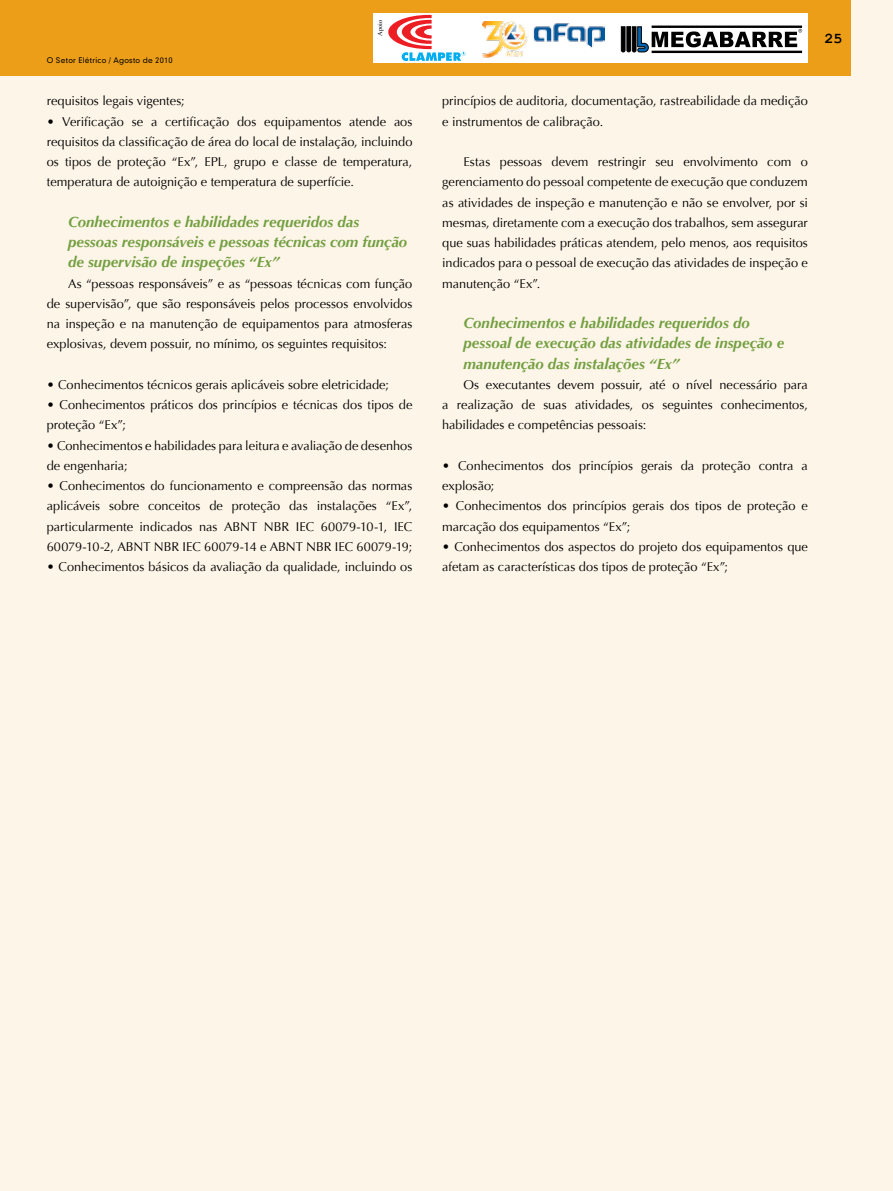
<style>
.page{position:relative;width:893px;height:1191px;background:#fdf5e8}
.page>*{position:absolute;margin:0;border:0;box-sizing:border-box;transform-origin:0 0}
.t1{font:italic 700 15px/20.2px "Optima";color:#729f40}
.t2{font:700 15px "Courier New";color:#000}
.t3{font:12.75px/20.2px "Optima";color:#000}
.t4{font:7.5px "Geometric 706 BT Medium B";letter-spacing:.03em;color:#000}
.t5{font:6.3px "Times";color:#000}
</style>
<div class="page">
<div style="left:0;top:0;width:850px;height:76px;background:#ed9e19"></div>
<div style="left:373px;top:13px;width:435px;height:50px;background:#fff"></div>
<svg style="left:388px;top:15px;width:78px;height:46px"></svg>
<svg style="left:620px;top:26px;width:182px;height:27px"></svg>
<img style="left:482px;top:21px;width:122px;height:37px">
<p class="t4" style="left:47px;top:55px;width:127px">O Setor Elétrico / Agosto de 2010</p>
<p class="t5" style="left:374px;top:36px;width:17px;rotate:-90deg">Apoio</p>
<p class="t3" style="left:47px;top:91px;width:139px">requisitos legais vigentes;</p>
<p class="t3" style="left:47px;top:111px;width:367px;text-align:justify">• Verificação se a certificação dos equipamentos atende aos requisitos da classificação de área do local de instalação, incluindo os tipos de proteção “Ex”, EPL, grupo e classe de temperatura, temperatura de autoignição e temperatura de superfície.</p>
<p class="t1" style="left:68px;top:212px;width:341px">Conhecimentos e habilidades requeridos das pessoas responsáveis e pessoas técnicas com função de supervisão de inspeções “Ex”</p>
<p class="t3" style="left:47px;top:273px;width:367px;text-align:justify;text-indent:21px">As “pessoas responsáveis” e as “pessoas técnicas com função de supervisão”, que são responsáveis pelos processos envolvidos na inspeção e na manutenção de equipamentos para atmosferas explosivas, devem possuir, no mínimo, os seguintes requisitos:</p>
<p class="t3" style="left:47px;top:374px;width:344px">• Conhecimentos técnicos gerais aplicáveis sobre eletricidade;</p>
<p class="t3" style="left:47px;top:395px;width:367px">• Conhecimentos práticos dos princípios e técnicas dos tipos de proteção “Ex”;</p>
<p class="t3" style="left:47px;top:435px;width:367px">• Conhecimentos e habilidades para leitura e avaliação de desenhos de engenharia;</p>
<p class="t3" style="left:47px;top:476px;width:367px;text-align:justify">• Conhecimentos do funcionamento e compreensão das normas aplicáveis sobre conceitos de proteção das instalações “Ex”, particularmente indicados nas ABNT NBR IEC 60079-10-1, IEC 60079-10-2, ABNT NBR IEC 60079-14 e ABNT NBR IEC 60079-19;</p>
<p class="t3" style="left:47px;top:557px;width:367px">• Conhecimentos básicos da avaliação da qualidade, incluindo os</p>
<p class="t2" style="left:824px;top:29px;width:19px">25</p>
<p class="t3" style="left:442px;top:91px;width:367px">princípios de auditoria, documentação, rastreabilidade da medição e instrumentos de calibração.</p>
<p class="t3" style="left:442px;top:152px;width:367px;text-align:justify;text-indent:21px">Estas pessoas devem restringir seu envolvimento com o gerenciamento do pessoal competente de execução que conduzem as atividades de inspeção e manutenção e não se envolver, por si mesmas, diretamente com a execução dos trabalhos, sem assegurar que suas habilidades práticas atendem, pelo menos, aos requisitos indicados para o pessoal de execução das atividades de inspeção e manutenção “Ex”.</p>
<p class="t1" style="left:463px;top:313px;width:322px">Conhecimentos e habilidades requeridos do pessoal de execução das atividades de inspeção e manutenção das instalações “Ex”</p>
<p class="t3" style="left:442px;top:374px;width:367px;text-align:justify;text-indent:21px">Os executantes devem possuir, até o nível necessário para a realização de suas atividades, os seguintes conhecimentos, habilidades e competências pessoais:</p>
<p class="t3" style="left:442px;top:455px;width:367px">• Conhecimentos dos princípios gerais da proteção contra a explosão;</p>
<p class="t3" style="left:442px;top:496px;width:367px">• Conhecimentos dos princípios gerais dos tipos de proteção e marcação dos equipamentos “Ex”;</p>
<p class="t3" style="left:442px;top:536px;width:367px">• Conhecimentos dos aspectos do projeto dos equipamentos que afetam as características dos tipos de proteção “Ex”;</p>
</div>
